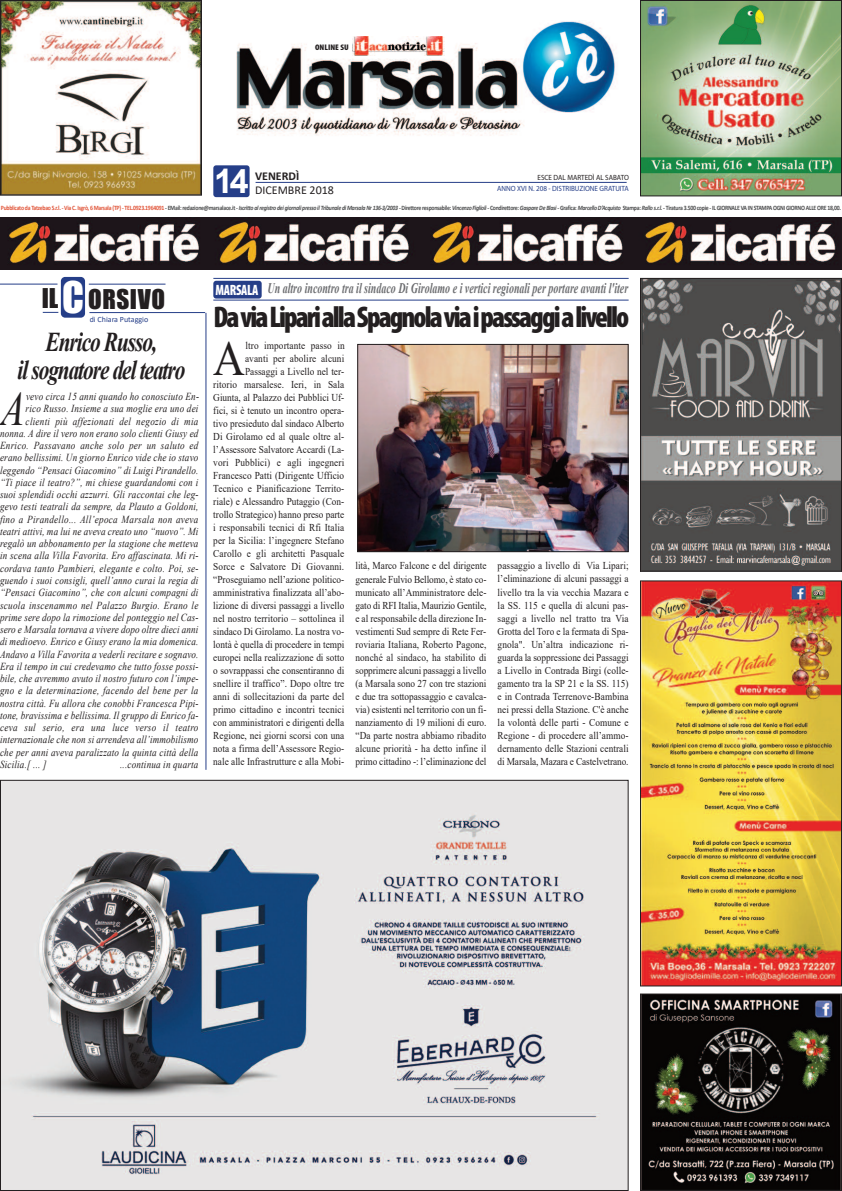
<style>
.page{position:relative;width:842px;height:1191px;background:#fff}
.page>*{position:absolute;margin:0;border:0;box-sizing:border-box;transform-origin:0 0}
.t1{font:49.8px "Times New Roman";color:#231f20;scale:.89 1}
.t2{font:italic 47.7px "Times New Roman";color:#231f20;scale:.85 1}
.t3{font:40px "Impact";color:#fff}
.t4{font:700 33.9px "Arial";color:#fff}
.t5{font:900 condensed 30px "Myriad Pro";letter-spacing:-.065em;color:#231f20}
.t6{font:italic 700 27.2px/28.4px "Times New Roman";letter-spacing:-.05em;color:#231f20;text-align:center;scale:.79 1}
.t7{font:25px "Impact";letter-spacing:.025em;color:#231f20}
.t8{font:900 condensed 15px "Myriad Pro";letter-spacing:-.025em;color:#fff;scale:.89 1}
.t9{font:italic 700 14.6px "Times New Roman";color:#6c6d70;scale:.68 1}
.t10{font:12px "Calibri";color:#231f20}
.t11{font:700 12px "Calibri";color:#231f20}
.t12{font:italic 10.7px "Times New Roman";letter-spacing:.02em;color:#231f20;scale:.85 1}
.t13{font:10.5px/13px "Times New Roman";letter-spacing:.005em;color:#231f20;text-align:justify;scale:.89 1}
.t14{font:900 condensed 8.1px "Myriad Pro";color:#231f20;scale:1.11 1}
.t15{font:8px "Calibri";color:#253e88}
.t16{font:7.5px "Myriad Pro";color:#253e88;scale:.94 1}
.t17{font:7.5px "Myriad Pro";color:#231f20;scale:.94 1}
.t18{font:700 6.6px "Calibri";letter-spacing:-.045em;color:#4b4c4d;scale:.87 1}
.s1{color:#e15438}
.s2{font-style:italic}
</style>
<div class="page">
<img style="left:2px;top:2px;width:198px;height:192px">
<div style="left:0;top:0;width:202px;height:196px;border:1px solid #231f20"></div>
<img style="left:236px;top:21px;width:379px;height:115px">
<hr style="left:205px;top:313px;width:1px;height:457px;background:#253e88">
<div style="left:61px;top:277px;width:24px;height:41px;background:#253e88;border-radius:4px"></div>
<hr style="left:89px;top:312px;width:116px;height:1px;background:#253e88">
<hr style="left:89px;top:284px;width:76px;height:1px;background:#253e88">
<svg style="left:43px;top:312px;width:15px;height:1px"></svg>
<hr style="left:0;top:283px;width:57px;height:2px;background:#253e88">
<img style="left:0;top:218px;width:842px;height:52px">
<div style="left:213px;top:165px;width:37px;height:32px;background:#253e88;border-radius:3px"></div>
<hr style="left:256px;top:182px;width:371px;height:1px;background:#253e88">
<img style="left:352px;top:36px;width:93px;height:19px">
<div style="left:213px;top:281px;width:49px;height:17px;background:#253e88;border-radius:3px"></div>
<hr style="left:213px;top:278px;width:416px;height:1px;background:#253e88">
<hr style="left:213px;top:299px;width:416px;height:1px;background:#253e88">
<img style="left:642px;top:2px;width:198px;height:192px">
<div style="left:640px;top:0;width:202px;height:196px;border:1px solid #231f20"></div>
<img style="left:642px;top:280px;width:198px;height:290px">
<div style="left:640px;top:278px;width:202px;height:294px;border:1px solid #231f20"></div>
<img style="left:642px;top:582px;width:198px;height:402px">
<div style="left:640px;top:580px;width:202px;height:406px;border:1px solid #231f20"></div>
<img style="left:2px;top:782px;width:625px;height:407px">
<img style="left:642px;top:995px;width:198px;height:194px">
<div style="left:640px;top:993px;width:202px;height:198px;border:1px solid #231f20"></div>
<img style="left:359px;top:346px;width:268px;height:204px">
<div style="left:357px;top:344px;width:272px;height:208px;border:1px solid #231f20"></div>
<p class="t14" style="left:315px;top:45px;width:32px">ONLINE SU</p>
<h3 class="t4" style="left:214px;top:162px;width:36px">14</h3>
<p class="t11" style="left:255px;top:171px;width:46px">VENERDÌ</p>
<p class="t10" style="left:255px;top:185px;width:80px">DICEMBRE 2018</p>
<p class="t17" style="left:537px;top:174px;width:99px">ESCE DAL MARTEDÌ AL SABATO</p>
<p class="t16" style="left:497px;top:185px;width:142px">ANNO XVI N. 208 - DISTRIBUZIONE GRATUITA</p>
<p class="t18" style="left:1px;top:205px;width:967px"><span class="s1">Pubblicato da Tatzebao S.r.l. - Via C. Isgrò, 6 Marsala (TP) - TEL.0923.1964091</span> - EMail: redazione@marsalace.it - <span class="s2">Iscritto al registro dei giornali presso il Tribunale di Marsala Nr 136-3/2003 -</span> Direttore responsabile: <span class="s2">Vincenzo Figlioli</span> - Condirettore: <span class="s2">Gaspare De Blasi -</span> Grafica: <span class="s2">Marcello D’Acquisto</span> Stampa: <span class="s2">Rallo s.r.l. -</span> Tiratura 3.500 copie - IL GIORNALE VA IN STAMPA OGNI GIORNO ALLE ORE 18,00.</p>
<h3 class="t3" style="left:62px;top:273px;width:23px">C</h3>
<h3 class="t7" style="left:42px;top:283px;width:125px">IL ORSIVO</h3>
<p class="t15" style="left:90px;top:316px;width:60px">di Chiara Putaggio</p>
<h3 class="t6" style="left:18px;top:327px;width:214px">Enrico Russo,<br>il sognatore del teatro</h3>
<h2 class="t2" style="left:0;top:382px;width:31px">A</h2>
<p class="t12" style="left:26px;top:391px;width:205px">vevo circa 15 anni quando ho conosciuto En-</p>
<p class="t12" style="left:26px;top:403px;width:205px">rico Russo. Insieme a sua moglie era uno dei</p>
<p class="t12" style="left:26px;top:415px;width:205px">clienti più affezionati del negozio di mia</p>
<p class="t12" style="left:0;top:427px;width:235px">nonna. A dire il vero non erano solo clienti Giusy ed</p>
<p class="t12" style="left:0;top:440px;width:235px">Enrico. Passavano anche solo per un saluto ed</p>
<p class="t12" style="left:0;top:452px;width:235px">erano bellissimi. Un giorno Enrico vide che io stavo</p>
<p class="t12" style="left:0;top:464px;width:235px">leggendo “Pensaci Giacomino” di Luigi Pirandello.</p>
<p class="t12" style="left:0;top:476px;width:235px">“Ti piace il teatro?”, mi chiese guardandomi con i</p>
<p class="t12" style="left:0;top:489px;width:235px">suoi splendidi occhi azzurri. Gli raccontai che leg-</p>
<p class="t12" style="left:0;top:501px;width:235px">gevo testi teatrali da sempre, da Plauto a Goldoni,</p>
<p class="t12" style="left:0;top:513px;width:235px">fino a Pirandello... All’epoca Marsala non aveva</p>
<p class="t12" style="left:0;top:525px;width:235px">teatri attivi, ma lui ne aveva creato uno “nuovo”. Mi</p>
<p class="t12" style="left:0;top:538px;width:235px">regalò un abbonamento per la stagione che metteva</p>
<p class="t12" style="left:0;top:550px;width:235px">in scena alla Villa Favorita. Ero affascinata. Mi ri-</p>
<p class="t12" style="left:0;top:562px;width:235px">cordava tanto Pambieri, elegante e colto. Poi, se-</p>
<p class="t12" style="left:0;top:574px;width:235px">guendo i suoi consigli, quell’anno curai la regia di</p>
<p class="t12" style="left:0;top:587px;width:235px">“Pensaci Giacomino”, che con alcuni compagni di</p>
<p class="t12" style="left:0;top:599px;width:235px">scuola inscenammo nel Palazzo Burgio. Erano le</p>
<p class="t12" style="left:0;top:611px;width:235px">prime sere dopo la rimozione del ponteggio nel Cas-</p>
<p class="t12" style="left:0;top:623px;width:235px">sero e Marsala tornava a vivere dopo oltre dieci anni</p>
<p class="t12" style="left:0;top:636px;width:235px">di medioevo. Enrico e Giusy erano la mia domenica.</p>
<p class="t12" style="left:0;top:648px;width:235px">Andavo a Villa Favorita a vederli recitare e sognavo.</p>
<p class="t12" style="left:0;top:660px;width:235px">Era il tempo in cui credevamo che tutto fosse possi-</p>
<p class="t12" style="left:0;top:672px;width:235px">bile, che avremmo avuto il nostro futuro con l’impe-</p>
<p class="t12" style="left:0;top:685px;width:235px">gno e la determinazione, facendo del bene per la</p>
<p class="t12" style="left:0;top:697px;width:235px">nostra città. Fu allora che conobbi Francesca Pipi-</p>
<p class="t12" style="left:0;top:709px;width:235px">tone, bravissima e bellissima. Il gruppo di Enrico fa-</p>
<p class="t12" style="left:0;top:721px;width:235px">ceva sul serio, era una luce verso il teatro</p>
<p class="t12" style="left:0;top:734px;width:235px">internazionale che non si arrendeva all’immobilismo</p>
<p class="t12" style="left:0;top:746px;width:235px">che per anni aveva paralizzato la quinta città della</p>
<p class="t12" style="left:0;top:758px;width:56px">Sicilia.[ ... ]</p>
<p class="t12" style="left:120px;top:758px;width:94px">...continua in quarta</p>
<h3 class="t8" style="left:215px;top:284px;width:50px">MARSALA</h3>
<h3 class="t9" style="left:268px;top:280px;width:532px">Un altro incontro tra il sindaco Di Girolamo e i vertici regionali per portare avanti l'iter</h3>
<h3 class="t5" style="left:213px;top:307px;width:417px">DaviaLipariallaSpagnolaviaipassaggialivello</h3>
<h1 class="t1" style="left:213px;top:331px;width:37px">A</h1>
<p class="t13" style="left:213px;top:339px;width:149px;text-align:right">ltro importante passo in<br>avanti per abolire alcuni Passaggi a Livello nel ter-<br>ritorio marsalese. Ieri, in Sala Giunta, al Palazzo dei Pubblici Uf&shy;fici, si è tenuto un incontro opera&shy;tivo presieduto dal sindaco Alberto Di Girolamo ed al quale oltre al&shy;l’Assessore Salvatore Accardi (La&shy;vori Pubblici) e agli ingegneri Francesco Patti (Dirigente Ufficio Tecnico e Pianificazione Territo&shy;riale) e Alessandro Putaggio (Con&shy;trollo Strategico) hanno preso parte i responsabili tecnici di Rfi Italia per la Sicilia: l’ingegnere Stefano Carollo e gli architetti Pasquale Sorce e Salvatore Di Giovanni. “Proseguiamo nell’azione politico&shy;amministrativa finalizzata all’abo&shy;lizione di diversi passaggi a livello nel nostro territorio – sottolinea il sindaco Di Girolamo. La nostra vo&shy;lontà è quella di procedere in tempi europei nella realizzazione di sotto o sovrappassi che consentiranno di snellire il traffico”. Dopo oltre tre anni di sollecitazioni da parte del primo cittadino e incontri tecnici con amministratori e dirigenti della Regione, nei giorni scorsi con una nota a firma dell’Assessore Regio&shy;nale alle Infrastrutture e alla Mobi-</p>
<p class="t13" style="left:355px;top:559px;width:149px">lità, Marco Falcone e del dirigente generale Fulvio Bellomo, è stato co&shy;municato all’Amministratore dele&shy;gato di RFI Italia, Maurizio Gentile, e al responsabile della direzione In&shy;vestimenti Sud sempre di Rete Fer&shy;roviaria Italiana, Roberto Pagone, nonché al sindaco, ha stabilito di sopprimere alcuni passaggi a livello (a Marsala sono 27 con tre stazioni e due tra sottopassaggio e cavalca&shy;via) esistenti nel territorio con un fi&shy;nanziamento di 19 milioni di euro. “Da parte nostra abbiamo ribadito alcune priorità - ha detto infine il primo cittadino -: l’eliminazione del</p>
<p class="t13" style="left:498px;top:559px;width:149px">passaggio a livello di Via Lipari; l’eliminazione di alcuni passaggi a livello tra la via vecchia Mazara e la SS. 115 e quella di alcuni pas&shy;saggi a livello nel tratto tra Via Grotta del Toro e la fermata di Spa&shy;gnola". Un’altra indicazione ri&shy;guarda la soppressione dei Passaggi a Livello in Contrada Birgi (colle&shy;gamento tra la SP 21 e la SS. 115) e in Contrada Terrenove-Bambina nei pressi della Stazione. C'è anche la volontà delle parti - Comune e Regione - di procedere all’ammo&shy;dernamento delle Stazioni centrali di Marsala, Mazara e Castelvetrano.</p>
</div>
